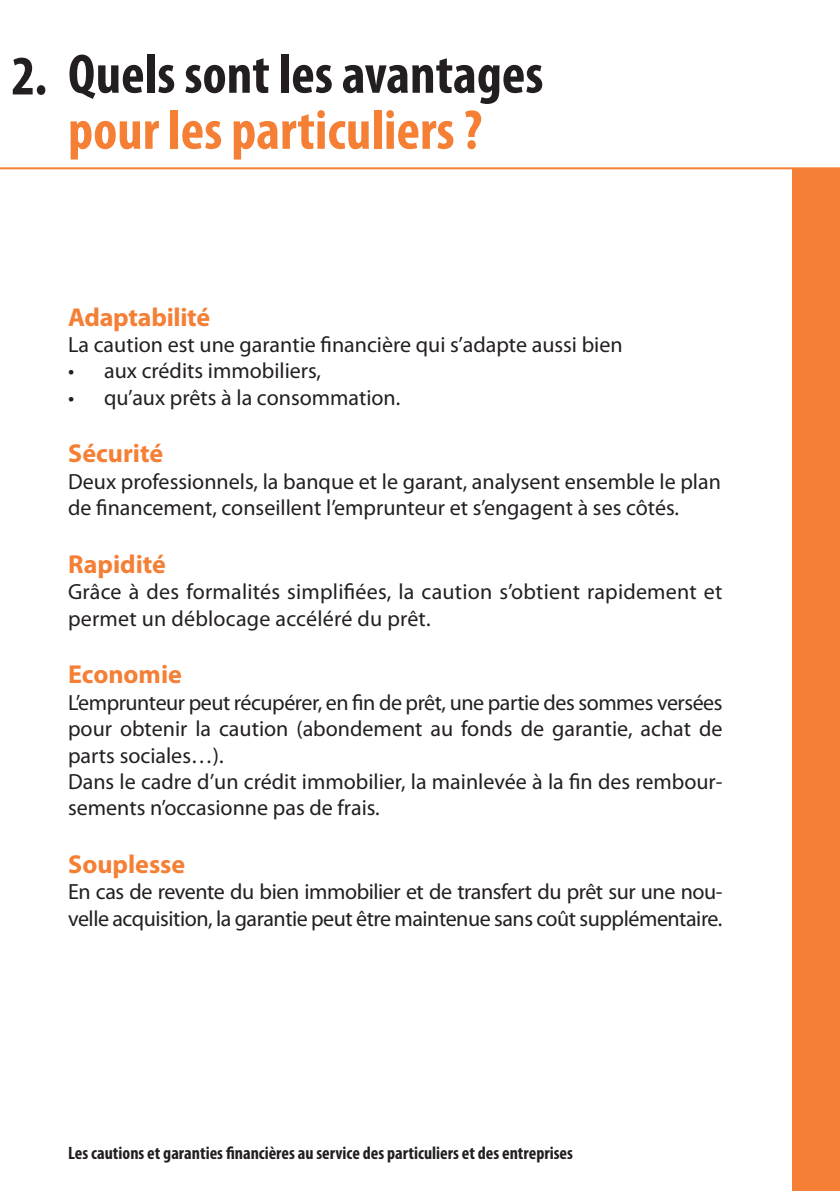
<style>
.page{position:relative;width:840px;height:1191px;background:#fff}
.page>*{position:absolute;margin:0;border:0;box-sizing:border-box;transform-origin:0 0}
.t1{font:700 condensed 56px "Myriad Pro";color:#231f20}
.t2{font:700 condensed 56px "Myriad Pro";color:#f47f35}
.t3{font:700 26px "Myriad Pro";color:#f47f35}
.t4{font:22px/26.4px "Myriad Pro";color:#231f20}
.t5{font:22px/26.4px "Myriad Pro";letter-spacing:-.02em;color:#231f20}
.t6{font:700 condensed 18px "Myriad Pro";color:#231f20}
</style>
<div class="page">
<hr style="left:0;top:167px;width:839px;height:2px;background:#f47f35">
<div style="left:791px;top:168px;width:48px;height:1023px;background:#f47f35"></div>
<h1 class="t1" style="left:11px;top:39px;width:533px">2. Quels sont les avantages</h1>
<h1 class="t2" style="left:68px;top:95px;width:415px">pour les particuliers ?</h1>
<p class="t3" style="left:68px;top:300px;width:143px">Adaptabilité</p>
<p class="t4" style="left:68px;top:331px;width:556px">La caution est une garantie financière qui s’adapte aussi bien</p>
<p class="t4" style="left:68px;top:357px;width:254px">• aux crédits immobiliers,</p>
<p class="t4" style="left:68px;top:384px;width:333px">• qu’aux prêts à la consommation.</p>
<p class="t3" style="left:68px;top:437px;width:96px">Sécurité</p>
<p class="t4" style="left:68px;top:468px;width:654px">Deux professionnels, la banque et le garant, analysent ensemble le plan de financement, conseillent l’emprunteur et s’engagent à ses côtés.</p>
<p class="t3" style="left:68px;top:547px;width:99px">Rapidité</p>
<p class="t4" style="left:68px;top:578px;width:655px">Grâce à des formalités simplifiées, la caution s’obtient rapidement et permet un déblocage accéléré du prêt.</p>
<p class="t3" style="left:68px;top:657px;width:115px">Economie</p>
<p class="t4" style="left:68px;top:689px;width:655px">L’emprunteur peut récupérer, en fin de prêt, une partie des sommes versées pour obtenir la caution (abondement au fonds de garantie, achat de parts sociales…).<br>Dans le cadre d’un crédit immobilier, la mainlevée à la fin des rembour&shy;sements n’occasionne pas de frais.</p>
<p class="t3" style="left:68px;top:847px;width:119px">Souplesse</p>
<p class="t5" style="left:68px;top:878px;width:655px">En cas de revente du bien immobilier et de transfert du prêt sur une nou&shy;velle acquisition, la garantie peut être maintenue sans coût supplémentaire.</p>
<p class="t6" style="left:68px;top:1141px;width:506px">Les cautions et garanties financières au service des particuliers et des entreprises</p>
</div>
